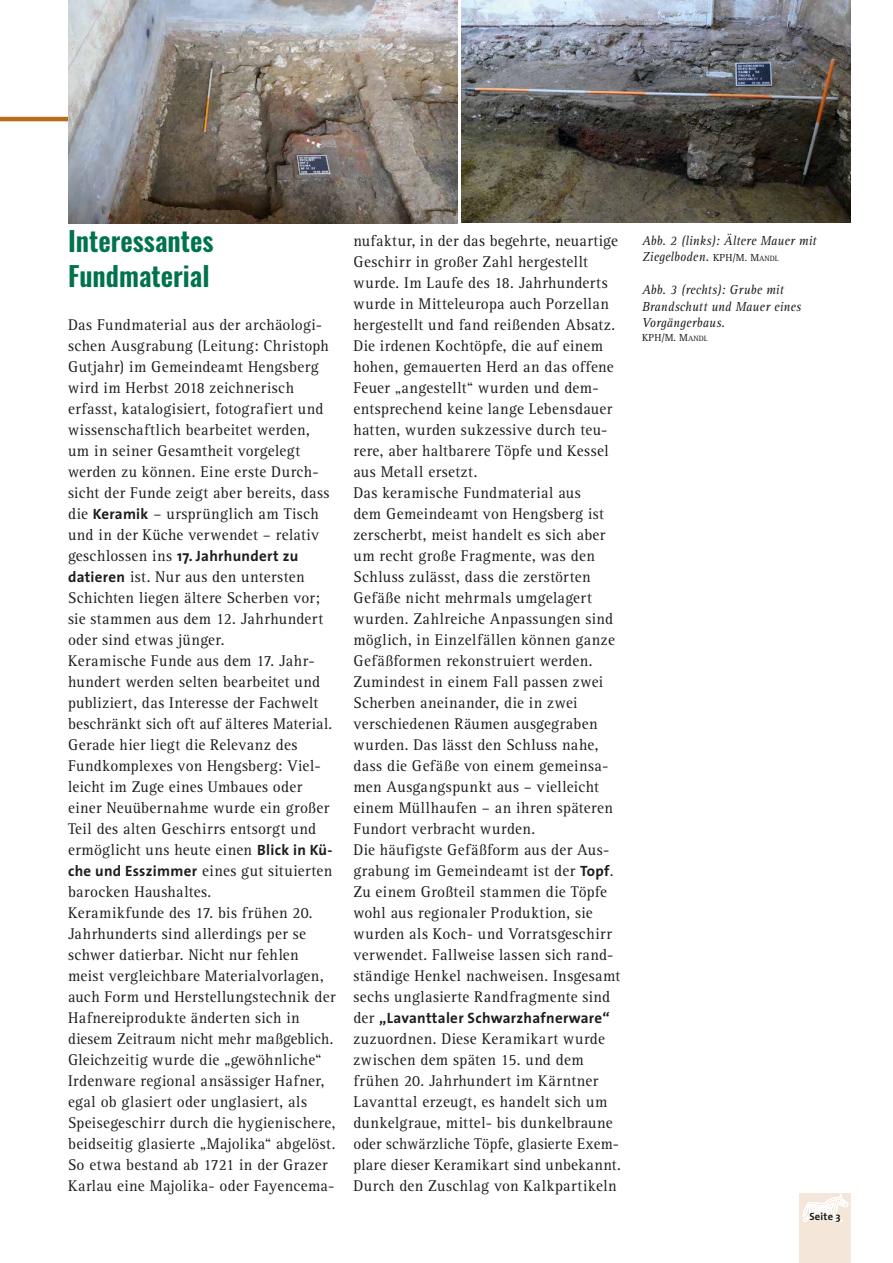
<style>
.page{position:relative;width:893px;height:1263px;background:#fff}
.page>*{position:absolute;margin:0;border:0;box-sizing:border-box;transform-origin:0 0}
.t1{font:600 27px/35.2px "Oswald";color:#00734d}
.t2{font:16.05px/21px "Rotis Serif";letter-spacing:.03em;color:#1d1d1b;scale:.96 1}
.t3{font:700 15px "The Sans";letter-spacing:.02em;color:#1d1d1b}
.t4{font:italic 13.5px/16.5px "Rotis Serif";letter-spacing:.01em;color:#1d1d1b;scale:.93 1}
.t5{font:10.5px "Rotis Serif";color:#1d1d1b}
.t6{font:700 10.5px "The Sans";letter-spacing:.02em;color:#1d1d1b}
.s1{font-family:"The Sans";font-weight:700;font-size:15px}
.s2{font-family:"Rotis Serif";font-weight:400;font-size:16.05px}
.s3{font-style:normal;font-size:10.5px}
.s4{font-style:normal;font-size:7.8px}
.s5{font-size:7.8px}
</style>
<div class="page">
<div style="left:799px;top:1193px;width:51px;height:70px;background:#f4e6d8"></div>
<svg style="left:802px;top:1194px;width:47px;height:27px"></svg>
<hr style="left:0;top:117px;width:145px;height:4px;background:#b76d18">
<img style="left:68px;top:0;width:389px;height:223px">
<img style="left:461px;top:0;width:389px;height:222px">
<h1 class="t1" style="left:68px;top:224px;width:147px">Interessantes<br>Fundmaterial</h1>
<p class="t2" style="left:68px;top:315px;width:274px">Das Fundmaterial aus der archäologi&shy;schen Ausgrabung (Leitung: Christoph Gutjahr) im Gemeindeamt Hengsberg wird im Herbst 2018 zeichnerisch erfasst, katalogisiert, fotografiert und wissenschaftlich bearbeitet werden, um in seiner Gesamtheit vorgelegt werden zu können. Eine erste Durch&shy;sicht der Funde zeigt aber bereits, dass die <span class="s1">Keramik</span> – ursprünglich am Tisch und in der Küche verwendet – relativ</p>
<p class="t3" style="left:68px;top:544px;width:232px"><span class="s2">geschlossen ins</span> 17. Jahrhundert zu</p>
<p class="t2" style="left:68px;top:567px;width:280px"><span class="s1">datieren</span> ist. Nur aus den untersten Schichten liegen ältere Scherben vor; sie stammen aus dem 12. Jahrhundert oder sind etwas jünger.<br>Keramische Funde aus dem 17. Jahr&shy;hundert werden selten bearbeitet und publiziert, das Interesse der Fachwelt beschränkt sich oft auf älteres Material.<br>Gerade hier liegt die Relevanz des Fundkomplexes von Hengsberg: Viel&shy;leicht im Zuge eines Umbaues oder einer Neuübernahme wurde ein großer Teil des alten Geschirrs entsorgt und ermöglicht uns heute einen <span class="s1">Blick in Kü&shy;che und Esszimmer</span> eines gut situierten barocken Haushaltes.<br>Keramikfunde des 17. bis frühen 20.<br>Jahrhunderts sind allerdings per se schwer datierbar. Nicht nur fehlen meist vergleichbare Materialvorlagen, auch Form und Herstellungstechnik der Hafnereiprodukte änderten sich in diesem Zeitraum nicht mehr maßgeblich.<br>Gleichzeitig wurde die „gewöhnliche“ Irdenware regional ansässiger Hafner, egal ob glasiert oder unglasiert, als Speisegeschirr durch die hygienischere, beidseitig glasierte „Majolika“ abgelöst.<br>So etwa bestand ab 1721 in der Grazer Karlau eine Majolika- oder Fayencema-</p>
<p class="t2" style="left:353px;top:231px;width:280px">nufaktur, in der das begehrte, neuartige Geschirr in großer Zahl hergestellt wurde. Im Laufe des 18. Jahrhunderts wurde in Mitteleuropa auch Porzellan hergestellt und fand reißenden Absatz.<br>Die irdenen Kochtöpfe, die auf einem hohen, gemauerten Herd an das offene Feuer „angestellt“ wurden und dem&shy;entsprechend keine lange Lebensdauer hatten, wurden sukzessive durch teu&shy;rere, aber haltbarere Töpfe und Kessel aus Metall ersetzt.<br>Das keramische Fundmaterial aus<br>dem Gemeindeamt von Hengsberg ist zerscherbt, meist handelt es sich aber um recht große Fragmente, was den Schluss zulässt, dass die zerstörten Gefäße nicht mehrmals umgelagert wurden. Zahlreiche Anpassungen sind möglich, in Einzelfällen können ganze Gefäßformen rekonstruiert werden.<br>Zumindest in einem Fall passen zwei Scherben aneinander, die in zwei verschiedenen Räumen ausgegraben wurden. Das lässt den Schluss nahe, dass die Gefäße von einem gemeinsa&shy;men Ausgangspunkt aus – vielleicht einem Müllhaufen – an ihren späteren Fundort verbracht wurden.<br>Die häufigste Gefäßform aus der Aus&shy;grabung im Gemeindeamt ist der <span class="s1">Topf</span>.<br>Zu einem Großteil stammen die Töpfe wohl aus regionaler Produktion, sie wurden als Koch- und Vorratsgeschirr verwendet. Fallweise lassen sich rand&shy;ständige Henkel nachweisen. Insgesamt sechs unglasierte Randfragmente sind</p>
<p class="t3" style="left:353px;top:1005px;width:258px"><span class="s2">der</span> „Lavanttaler Schwarzhafnerware“</p>
<p class="t2" style="left:353px;top:1029px;width:280px">zuzuordnen. Diese Keramikart wurde zwischen dem späten 15. und dem frühen 20. Jahrhundert im Kärntner Lavanttal erzeugt, es handelt sich um dunkelgraue, mittel- bis dunkelbraune oder schwärzliche Töpfe, glasierte Exem&shy;plare dieser Keramikart sind unbekannt.<br>Durch den Zuschlag von Kalkpartikeln</p>
<p class="t4" style="left:642px;top:233px;width:189px">Abb. 2 (links): Ältere Mauer mit<br>Ziegelboden. <span class="s3">KPH/M. M</span><span class="s4">ANDL</span></p>
<p class="t4" style="left:642px;top:282px;width:173px">Abb. 3 (rechts): Grube mit<br>Brandschutt und Mauer eines<br>Vorgängerbaus.</p>
<p class="t5" style="left:642px;top:331px;width:67px">KPH/M. M<span class="s5">ANDL</span></p>
<p class="t6" style="left:809px;top:1207px;width:33px">Seite 3</p>
</div>
